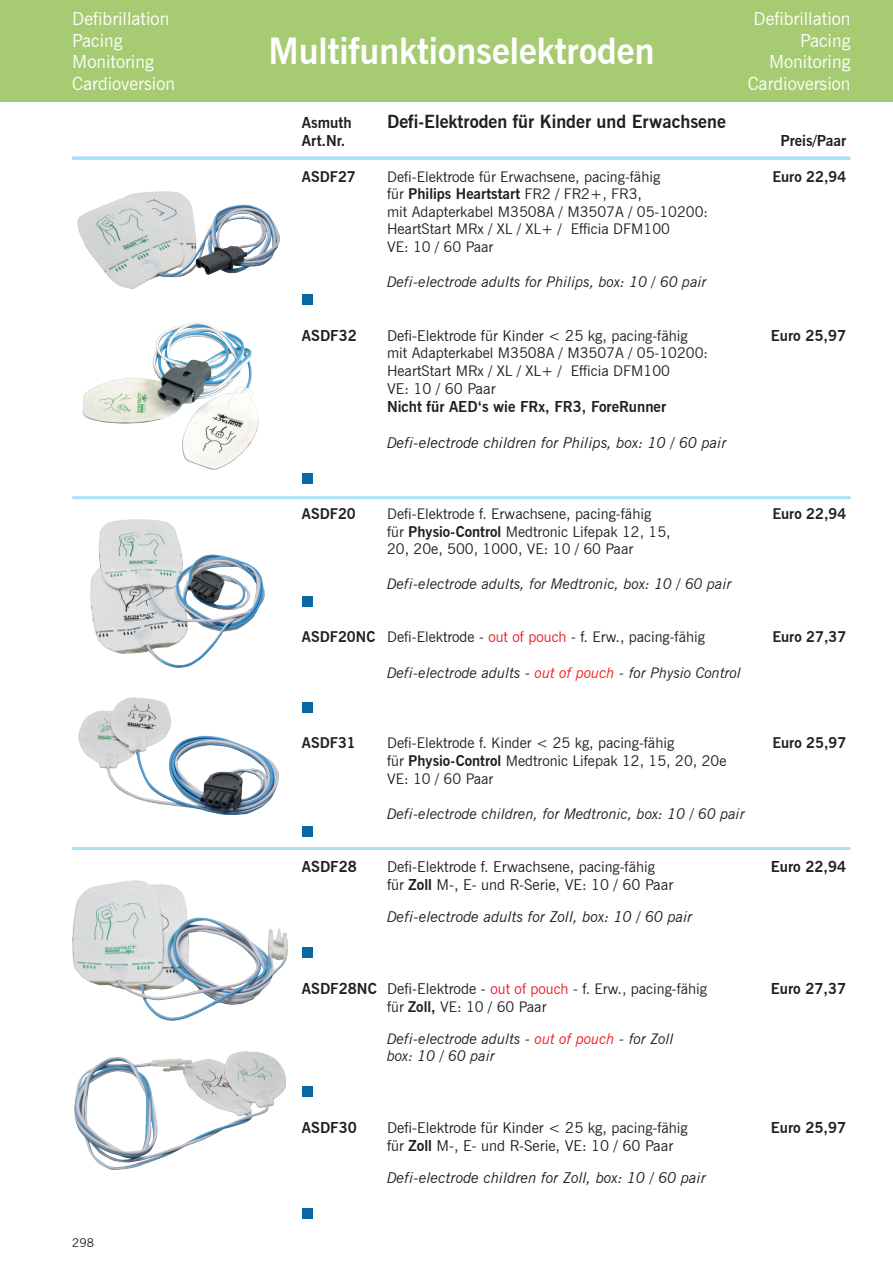
<style>
.page{position:relative;width:893px;height:1263px;background:#fff}
.page>*{position:absolute;margin:0;border:0;box-sizing:border-box;transform-origin:0 0}
.Text{font:700 36px "News Gothic BT";color:#fff}
.Text-2{font:18px "News Gothic BT";color:#fff}
.Produkte{font:700 18px "News Gothic BT";color:#231f20}
.Text-3{font:15px "News Gothic BT";color:#231f20}
.Text-4{font:italic 15px "News Gothic BT";color:#231f20}
.Text-5{font:700 15px "News Gothic BT";color:#231f20}
.Produkte-2{font:700 15px "News Gothic BT";color:#231f20}
.Text-6{font:14.7px "News Gothic BT";color:#231f20}
.Text-7{font:italic 14.7px "News Gothic BT";color:#231f20}
.Text-8{font:700 14.7px "News Gothic BT";color:#231f20}
.t1{font:12px "News Gothic BT";color:#231f20}
.s1{font-weight:400}
.s2{font-size:14.7px}
.s3{font-weight:700}
.s4{color:#ee1d23}
.s5{font-weight:700;font-size:15px}
.s6{font-size:15px}
</style>
<div class="page">
<div style="left:0;top:0;width:893px;height:102px;background:#a6cb72"></div>
<div style="left:302px;top:294px;width:11px;height:11px;background:#0968a3"></div>
<div style="left:302px;top:473px;width:11px;height:11px;background:#0968a3"></div>
<div style="left:302px;top:596px;width:11px;height:11px;background:#0968a3"></div>
<div style="left:302px;top:702px;width:11px;height:11px;background:#0968a3"></div>
<div style="left:302px;top:826px;width:11px;height:10px;background:#0968a3"></div>
<div style="left:302px;top:947px;width:11px;height:11px;background:#0968a3"></div>
<div style="left:302px;top:1086px;width:11px;height:11px;background:#0968a3"></div>
<div style="left:302px;top:1208px;width:11px;height:11px;background:#0968a3"></div>
<hr style="left:72px;top:496px;width:778px;height:3px;background:#aae0f9">
<hr style="left:72px;top:847px;width:778px;height:3px;background:#aae0f9">
<img style="left:90px;top:519px;width:175px;height:148px">
<img style="left:78px;top:191px;width:202px;height:97px">
<img style="left:79px;top:697px;width:199px;height:117px">
<img style="left:83px;top:323px;width:176px;height:147px">
<img style="left:72px;top:880px;width:216px;height:140px">
<img style="left:74px;top:1051px;width:211px;height:118px">
<hr style="left:72px;top:157px;width:777px;height:3px;background:#aae0f9">
<p class="Text-2" style="left:72px;top:8px;width:99px">Defibrillation</p>
<p class="Text-2" style="left:72px;top:29px;width:52px">Pacing</p>
<p class="Text-2" style="left:72px;top:51px;width:83px">Monitoring</p>
<p class="Text-2" style="left:72px;top:72px;width:104px">Cardioversion</p>
<p class="t1" style="left:72px;top:1235px;width:23px">298</p>
<p class="Text" style="left:268px;top:30px;width:388px">Multifunktionselektroden</p>
<p class="Text-2" style="left:753px;top:8px;width:99px">Defibrillation</p>
<p class="Text-2" style="left:800px;top:29px;width:52px">Pacing</p>
<p class="Text-2" style="left:769px;top:51px;width:83px">Monitoring</p>
<p class="Text-2" style="left:748px;top:72px;width:104px">Cardioversion</p>
<p class="Produkte-2" style="left:302px;top:114px;width:51px">Asmuth</p>
<p class="Produkte" style="left:387px;top:111px;width:340px">Defi-Elektroden für Kinder und Erwachsene</p>
<p class="Produkte-2" style="left:302px;top:132px;width:45px">Art.Nr.</p>
<p class="Produkte-2" style="left:780px;top:132px;width:67px">Preis/Paar</p>
<p class="Text-8" style="left:302px;top:167px;width:55px">ASDF27</p>
<p class="Text-6" style="left:387px;top:167px;width:275px">Defi-Elektrode für Erwachsene, pacing-fähig</p>
<p class="Text-8" style="left:772px;top:167px;width:75px">Euro 22,94</p>
<p class="Text-8" style="left:387px;top:185px;width:256px"><span class="s1">für</span> Philips Heartstart <span class="s1">FR2 / FR2+, FR3,</span></p>
<p class="Text-6" style="left:387px;top:203px;width:323px">mit Adapterkabel M3508A / M3507A / 05-10200:</p>
<p class="Text-6" style="left:387px;top:220px;width:284px">HeartStart MRx / XL / XL+ / Efficia DFM100</p>
<p class="Text-6" style="left:387px;top:238px;width:108px">VE: 10 / 60 Paar</p>
<p class="Text-7" style="left:387px;top:273px;width:321px">Defi-electrode adults for Philips, box: 10 / 60 pair</p>
<p class="Text-5" style="left:302px;top:326px;width:56px">ASDF32</p>
<p class="Text-3" style="left:387px;top:326px;width:302px">Defi-Elektrode für Kinder &lt; 25 kg, <span class="s2">pacing-fähig</span></p>
<p class="Text-5" style="left:771px;top:326px;width:77px">Euro 25,97</p>
<p class="Text-6" style="left:387px;top:344px;width:323px">mit Adapterkabel M3508A / M3507A / 05-10200:</p>
<p class="Text-6" style="left:387px;top:362px;width:284px">HeartStart MRx / XL / XL+ / Efficia DFM100</p>
<p class="Text-3" style="left:387px;top:379px;width:110px">VE: 10 / 60 Paar</p>
<p class="Text-5" style="left:387px;top:397px;width:281px">Nicht für AED‘s wie FRx, FR3, ForeRunner</p>
<p class="Text-4" style="left:387px;top:434px;width:341px">Defi-electrode children for Philips, box: 10 / 60 pair</p>
<p class="Text-8" style="left:302px;top:505px;width:55px">ASDF20</p>
<p class="Text-6" style="left:387px;top:505px;width:266px">Defi-Elektrode f. Erwachsene, pacing-fähig</p>
<p class="Text-8" style="left:772px;top:505px;width:75px">Euro 22,94</p>
<p class="Text-6" style="left:387px;top:522px;width:285px">für <span class="s3">Physio-Control</span> Medtronic Lifepak 12, 15,</p>
<p class="Text-6" style="left:387px;top:540px;width:248px">20, 20e, 500, 1000, VE: 10 / 60 Paar</p>
<p class="Text-7" style="left:387px;top:575px;width:346px">Defi-electrode adults, for Medtronic, box: 10 / 60 pair</p>
<p class="Text-6" style="left:302px;top:628px;width:405px"><span class="s3">ASDF20NC</span> Defi-Elektrode - <span class="s4">out of pouch</span> - f. Erw., pacing-fähig</p>
<p class="Text-8" style="left:772px;top:628px;width:75px">Euro 27,37</p>
<p class="Text-7" style="left:387px;top:663px;width:356px">Defi-electrode adults - <span class="s4">out of pouch</span> - for Physio Control</p>
<p class="Text-8" style="left:302px;top:734px;width:55px">ASDF31</p>
<p class="Text-6" style="left:387px;top:734px;width:289px">Defi-Elektrode f. Kinder &lt; 25 kg, pacing-fähig</p>
<p class="Text-8" style="left:772px;top:734px;width:75px">Euro 25,97</p>
<p class="Text-6" style="left:387px;top:752px;width:341px">für <span class="s3">Physio-Control</span> Medtronic Lifepak 12, 15, 20, 20e</p>
<p class="Text-6" style="left:387px;top:769px;width:108px">VE: 10 / 60 Paar</p>
<p class="Text-7" style="left:387px;top:805px;width:359px">Defi-electrode children, for Medtronic, box: 10 / 60 pair</p>
<p class="Text-5" style="left:302px;top:858px;width:56px">ASDF28</p>
<p class="Text-3" style="left:387px;top:858px;width:269px">Defi-Elektrode f. Erwachsene, <span class="s2">pacing-fähig</span></p>
<p class="Text-5" style="left:771px;top:858px;width:77px">Euro 22,94</p>
<p class="Text-3" style="left:387px;top:876px;width:288px">für <span class="s3">Zoll</span> M-, E- und R-Serie, VE: 10 / 60 Paar</p>
<p class="Text-4" style="left:387px;top:908px;width:307px">Defi-electrode adults for Zoll, box: 10 / 60 pair</p>
<p class="Text-6" style="left:302px;top:980px;width:407px"><span class="s5">ASDF28NC</span> <span class="s6">Defi-Elektrode -</span> <span class="s4">out of pouch</span> - f. Erw., pacing-fähig</p>
<p class="Text-5" style="left:771px;top:980px;width:77px">Euro 27,37</p>
<p class="Text-6" style="left:387px;top:998px;width:161px">für <span class="s3">Zoll,</span> VE: 10 / 60 Paar</p>
<p class="Text-7" style="left:387px;top:1030px;width:288px">Defi-electrode adults - <span class="s4">out of pouch</span> - for Zoll</p>
<p class="Text-7" style="left:387px;top:1047px;width:109px">box: 10 / 60 pair</p>
<p class="Text-5" style="left:302px;top:1118px;width:56px">ASDF30</p>
<p class="Text-3" style="left:387px;top:1118px;width:302px">Defi-Elektrode für Kinder &lt; 25 kg, <span class="s2">pacing-fähig</span></p>
<p class="Text-5" style="left:771px;top:1118px;width:77px">Euro 25,97</p>
<p class="Text-3" style="left:387px;top:1136px;width:288px">für <span class="s3">Zoll</span> M-, E- und R-Serie, VE: 10 / 60 Paar</p>
<p class="Text-4" style="left:387px;top:1169px;width:320px">Defi-electrode children for Zoll, box: 10 / 60 pair</p>
</div>
